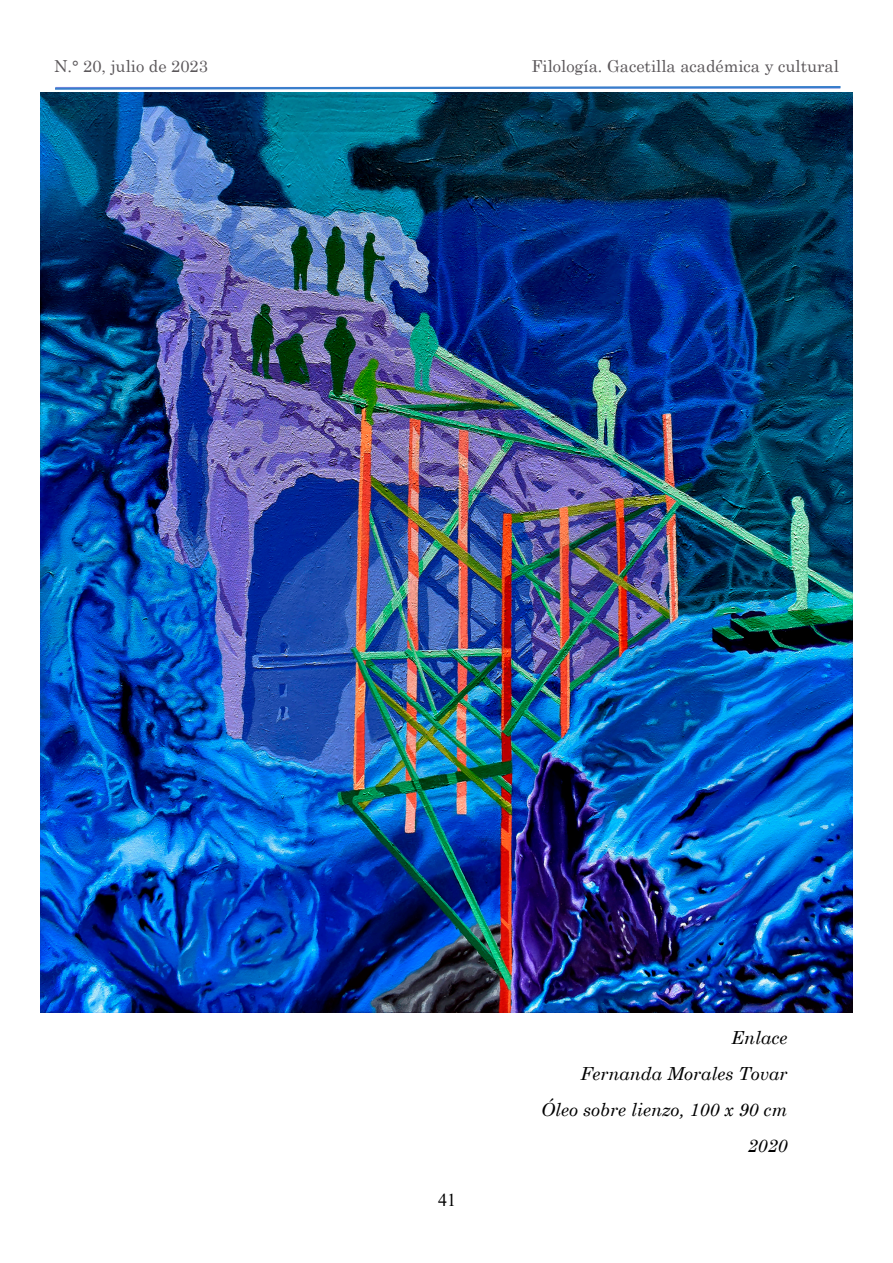
<style>
.page{position:relative;width:893px;height:1263px;background:#fff}
.page>*{position:absolute;margin:0;border:0;box-sizing:border-box;transform-origin:0 0}
.t1{font:italic 18px "Century Schoolbook";color:#000}
.t2{font:18px "Times New Roman";color:#000}
.t3{font:16.5px "Century Schoolbook";color:#5b575a}
</style>
<div class="page">
<svg style="left:55px;top:86px;width:786px;height:4px"></svg>
<img style="left:41px;top:92px;width:811px;height:920px">
<p class="t3" style="left:54px;top:52px;width:155px">N.° 20, julio de 2023</p>
<p class="t3" style="left:531px;top:52px;width:309px">Filología. Gacetilla académica y cultural</p>
<p class="t2" style="left:438px;top:1187px;width:19px">41</p>
<p class="t1" style="left:731px;top:1024px;width:58px">Enlace</p>
<p class="t1" style="left:581px;top:1060px;width:208px">Fernanda Morales Tovar</p>
<p class="t1" style="left:541px;top:1096px;width:248px">Óleo sobre lienzo, 100 x 90 cm</p>
<p class="t1" style="left:747px;top:1132px;width:42px">2020</p>
</div>
